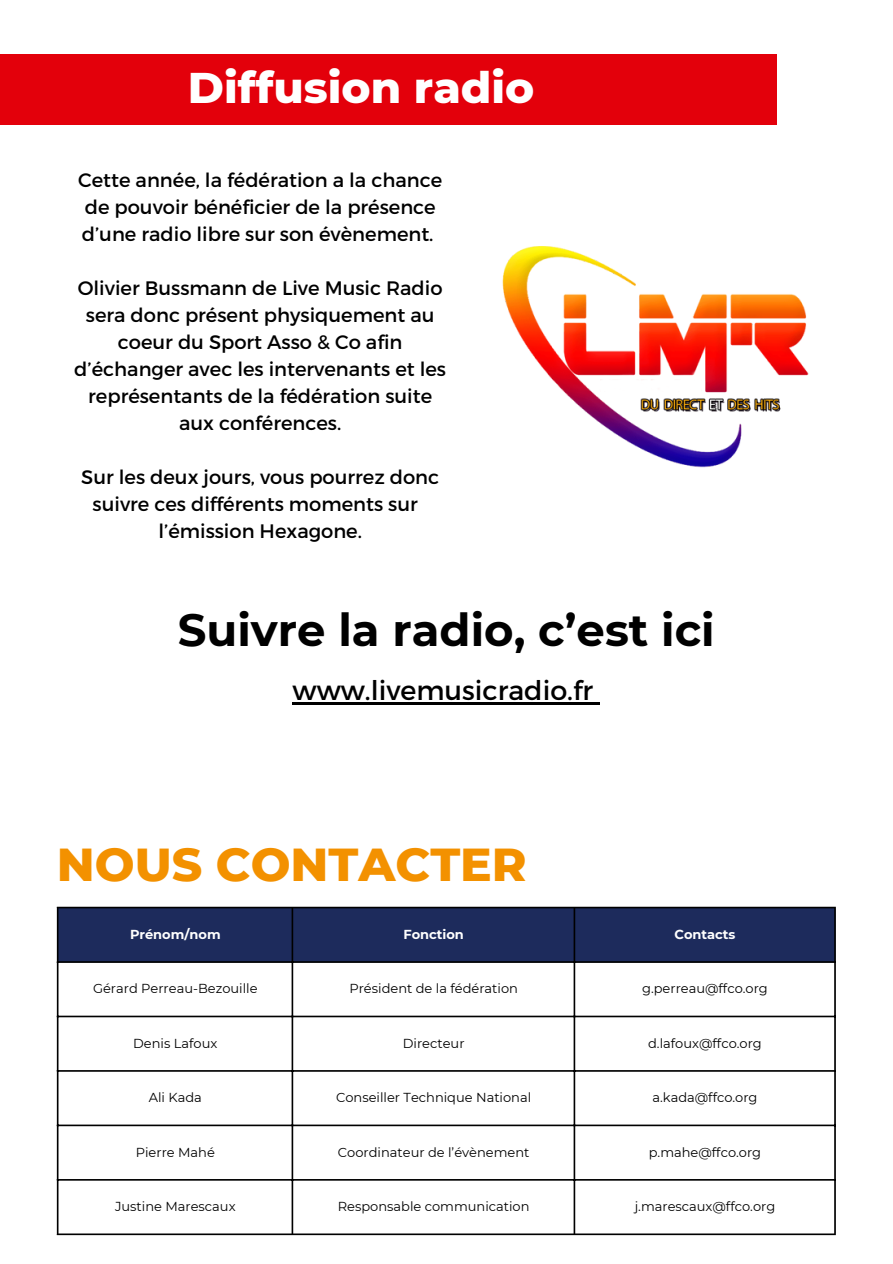
<style>
.page{position:relative;width:893px;height:1264px;background:#fff}
.page>*{position:absolute;margin:0;border:0;box-sizing:border-box;transform-origin:0 0}
.t1{font:800 47.1px "Montserrat";color:#f39100}
.t2{font:700 45px "Montserrat";color:#000}
.t3{font:800 43.8px "Montserrat";color:#fff}
.t4{font:27px "Montserrat";color:#000}
.t5{font:19.5px/27px "Montserrat";color:#000;text-align:center}
.t6{font:13.05px "Montserrat";color:#000}
.t7{font:700 13.05px "Montserrat";color:#fff}
</style>
<div class="page">
<div style="left:58px;top:908px;width:776px;height:53px;background:#1d2b5c"></div>
<hr style="left:57px;top:908px;width:1px;height:325px;background:#000">
<hr style="left:291px;top:908px;width:2px;height:325px;background:#000">
<hr style="left:573px;top:908px;width:2px;height:325px;background:#000">
<hr style="left:834px;top:908px;width:1px;height:325px;background:#000">
<hr style="left:57px;top:906px;width:778px;height:2px;background:#000">
<hr style="left:57px;top:961px;width:778px;height:1px;background:#000">
<hr style="left:57px;top:1015px;width:778px;height:2px;background:#000">
<hr style="left:57px;top:1070px;width:778px;height:1px;background:#000">
<hr style="left:57px;top:1124px;width:778px;height:2px;background:#000">
<hr style="left:57px;top:1178px;width:778px;height:2px;background:#000">
<hr style="left:57px;top:1233px;width:778px;height:2px;background:#000">
<div style="left:0;top:54px;width:776px;height:70px;background:#e3000b"></div>
<img style="left:502px;top:246px;width:307px;height:222px">
<hr style="left:292px;top:702px;width:301px;height:2px;background:#000">
<svg style="left:593px;top:702px;width:7px;height:2px"></svg>
<p class="t3" style="left:188px;top:61px;width:348px">Diffusion radio</p>
<p class="t5" style="left:78px;top:165px;width:365px;text-align:left">Cette année, la fédération a la chance de pouvoir bénéficier de la présence d’une radio libre sur son évènement.</p>
<p class="t5" style="left:74px;top:273px;width:373px">Olivier Bussmann de Live Music Radio sera donc présent physiquement au coeur du Sport Asso &amp; Co afin d’échanger avec les intervenants et les représentants de la fédération suite aux conférences.</p>
<p class="t5" style="left:81px;top:462px;width:359px">Sur les deux jours, vous pourrez donc suivre ces différents moments sur l’émission Hexagone.</p>
<p class="t2" style="left:178px;top:602px;width:538px">Suivre la radio, c’est ici</p>
<p class="t4" style="left:292px;top:672px;width:302px">www.livemusicradio.fr</p>
<p class="t1" style="left:57px;top:835px;width:471px">NOUS CONTACTER</p>
<p class="t7" style="left:130px;top:926px;width:92px">Prénom/nom</p>
<p class="t7" style="left:403px;top:926px;width:62px">Fonction</p>
<p class="t7" style="left:674px;top:926px;width:62px">Contacts</p>
<p class="t6" style="left:93px;top:980px;width:166px">Gérard Perreau-Bezouille</p>
<p class="t6" style="left:349px;top:980px;width:170px">Président de la fédération</p>
<p class="t6" style="left:642px;top:980px;width:127px">g.perreau@ffco.org</p>
<p class="t6" style="left:133px;top:1035px;width:86px">Denis Lafoux</p>
<p class="t6" style="left:403px;top:1035px;width:63px">Directeur</p>
<p class="t6" style="left:648px;top:1035px;width:115px">d.lafoux@ffco.org</p>
<p class="t6" style="left:149px;top:1089px;width:55px">Ali Kada</p>
<p class="t6" style="left:336px;top:1089px;width:196px">Conseiller Technique National</p>
<p class="t6" style="left:652px;top:1089px;width:107px">a.kada@ffco.org</p>
<p class="t6" style="left:136px;top:1144px;width:81px">Pierre Mahé</p>
<p class="t6" style="left:338px;top:1144px;width:193px">Coordinateur de l’évènement</p>
<p class="t6" style="left:648px;top:1144px;width:114px">p.mahe@ffco.org</p>
<p class="t6" style="left:115px;top:1198px;width:122px">Justine Marescaux</p>
<p class="t6" style="left:338px;top:1198px;width:193px">Responsable communication</p>
<p class="t6" style="left:634px;top:1198px;width:142px">j.marescaux@ffco.org</p>
</div>
